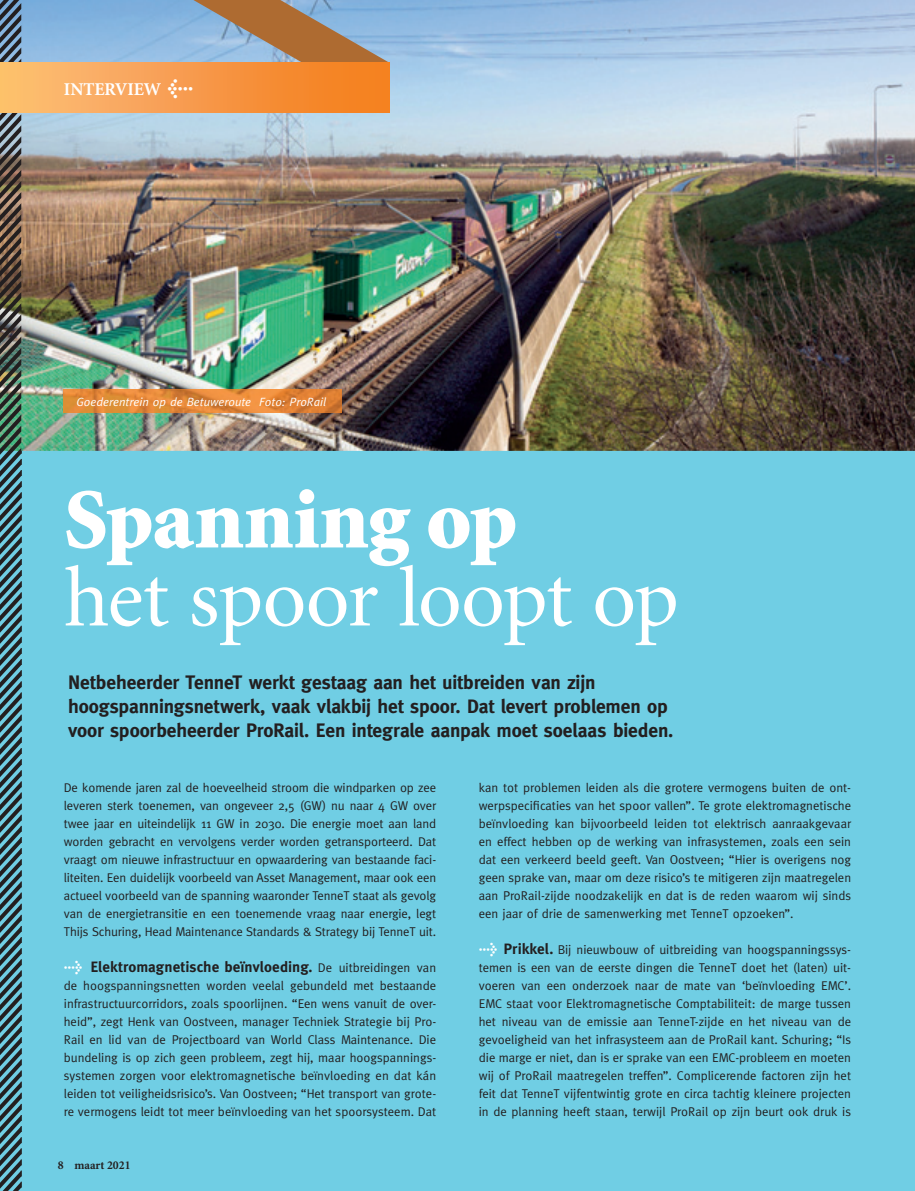
<style>
.page{position:relative;width:915px;height:1191px;background:#fff}
.page>*{position:absolute;margin:0;border:0;box-sizing:border-box;transform-origin:0 0}
.t1{font:85.5px "Minion";letter-spacing:-.02em;color:#fff}
.t2{font:900 85.5px "Minion Std";letter-spacing:-.005em;color:#fff}
.t3{font:700 19.5px/24px "Meta";letter-spacing:-.01em;color:#231f20}
.t4{font:700 18px "Minion";color:#fff}
.t5{font:700 15px "Meta Plus";color:#231f20}
.t6{font:12.75px/18px "Meta";color:#231f20;text-align:justify}
.t7{font:italic 12px "Meta";color:#fff}
.t8{font:700 12px "Minion";color:#231f20}
.s1{font-family:"Meta Plus";font-size:21px}
.s2{color:#fff}
.s3{font-family:"Meta";font-weight:400;font-size:12.75px}
.s4{font-family:"Meta Plus";font-weight:700;font-size:15px;color:#fff}
.s5{font-family:"Meta Plus";font-weight:700;font-size:15px}
</style>
<div class="page">
<div style="left:0;top:0;width:914px;height:1191px;background:#70cee4"></div>
<img style="left:22px;top:0;width:892px;height:451px">
<img style="left:64px;top:389px;width:277px;height:23px">
<svg style="left:0;top:0;width:22px;height:1191px"></svg>
<svg style="left:156px;top:0;width:233px;height:63px;background:#9b9b9c"></svg>
<div style="left:0;top:63px;width:389px;height:50px;background:linear-gradient(to right,#fcbf79,#f37a1b)"></div>
<h3 class="t4" style="left:64px;top:82px;width:131px">INTERVIEW <span class="s1">&lt;</span></h3>
<p class="t7" style="left:77px;top:397px;width:251px">Goederentrein op de Betuweroute Foto: ProRail</p>
<h1 class="t2" style="left:64px;top:488px;width:455px">Spanning op</h1>
<h1 class="t1" style="left:64px;top:564px;width:616px">het spoor loopt op</h1>
<h2 class="t3" style="left:68px;top:671px;width:606px">Netbeheerder TenneT werkt gestaag aan het uitbreiden van zijn hoogspanningsnetwerk, vaak vlakbij het spoor. Dat levert problemen op voor spoorbeheerder ProRail. Een integrale aanpak moet soelaas bieden.</h2>
<p class="t6" style="left:64px;top:779px;width:374px">De komende jaren zal de hoeveelheid stroom die windparken op zee leveren sterk toenemen, van ongeveer 2,5 (GW) nu naar 4 GW over twee jaar en uiteindelijk 11 GW in 2030. Die energie moet aan land worden gebracht en vervolgens verder worden getransporteerd. Dat vraagt om nieuwe infrastructuur en opwaardering van bestaande faci&shy;liteiten. Een duidelijk voorbeeld van Asset Management, maar ook een actueel voorbeeld van de spanning waaronder TenneT staat als gevolg van de energietransitie en een toenemende vraag naar energie, legt Thijs Schuring, Head Maintenance Standards &amp; Strategy bij TenneT uit.</p>
<p class="t5" style="left:64px;top:961px;width:374px"><span class="s2">&gt;</span> Elektromagnetische beïnvloeding. <span class="s3">De uitbreidingen van</span></p>
<p class="t6" style="left:64px;top:977px;width:374px">de hoogspanningsnetten worden veelal gebundeld met bestaande infrastructuurcorridors, zoals spoorlijnen. “Een wens vanuit de over&shy;heid”, zegt Henk van Oostveen, manager Techniek Strategie bij Pro-Rail en lid van de Projectboard van World Class Maintenance. Die bundeling is op zich geen probleem, zegt hij, maar hoogspannings&shy;systemen zorgen voor elektromagnetische beïnvloeding en dat kán leiden tot veiligheidsrisico’s. Van Oostveen; “Het transport van grote&shy;re vermogens leidt tot meer beïnvloeding van het spoorsysteem. Dat</p>
<p class="t8" style="left:58px;top:1160px;width:7px">8</p>
<p class="t8" style="left:109px;top:1160px;width:25px">2021</p>
<p class="t8" style="left:74px;top:1160px;width:58px">maart 2021</p>
<p class="t6" style="left:478px;top:779px;width:374px">kan tot problemen leiden als die grotere vermogens buiten de ont&shy;werpspecificaties van het spoor vallen”. Te grote elektromagnetische beïnvloeding kan bijvoorbeeld leiden tot elektrisch aanraakgevaar en effect hebben op de werking van infrasystemen, zoals een sein dat een verkeerd beeld geeft. Van Oostveen; “Hier is overigens nog geen sprake van, maar om deze risico’s te mitigeren zijn maatregelen aan ProRail-zijde noodzakelijk en dat is de reden waarom wij sinds een jaar of drie de samenwerking met TenneT opzoeken”.</p>
<p class="t6" style="left:478px;top:941px;width:374px"><span class="s4">&gt;</span> <span class="s5">Prikkel.</span> Bij nieuwbouw of uitbreiding van hoogspanningssys&shy;temen is een van de eerste dingen die TenneT doet het (laten) uit&shy;voeren van een onderzoek naar de mate van ‘beïnvloeding EMC’.<br>EMC staat voor Elektromagnetische Comptabiliteit: de marge tussen het niveau van de emissie aan TenneT-zijde en het niveau van de gevoeligheid van het infrasysteem aan de ProRail kant. Schuring; “Is die marge er niet, dan is er sprake van een EMC-probleem en moeten wij of ProRail maatregelen treffen”. Complicerende factoren zijn het feit dat TenneT vijfentwintig grote en circa tachtig kleinere projecten in de planning heeft staan, terwijl ProRail op zijn beurt ook druk is</p>
</div>
